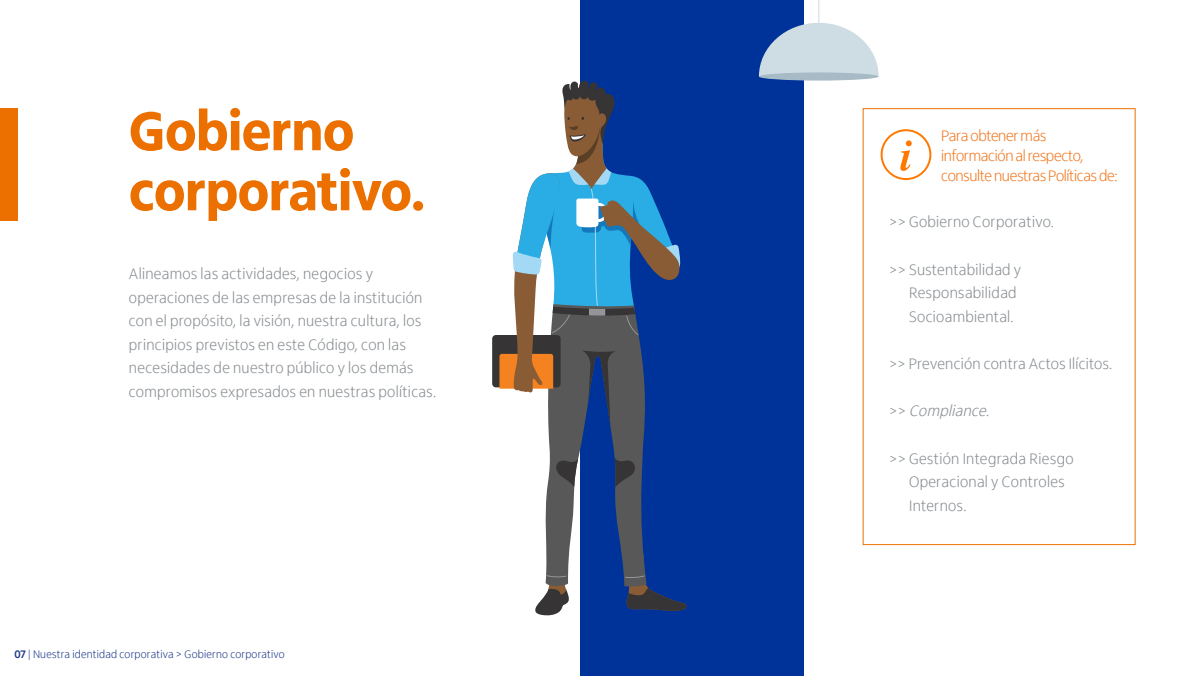
<style>
.page{position:relative;width:1200px;height:676px;background:#fff}
.page>*{position:absolute;margin:0;border:0;box-sizing:border-box;transform-origin:0 0}
.t1{font:800 56px/60px "Itau Display";letter-spacing:-.01em;color:#ec7000}
.t2{font:300 15.6px/23.6px "Itau Display";letter-spacing:.02em;color:#898e92}
.t3{font:300 15.6px/20px "Itau Display";letter-spacing:-.02em;color:#f17922}
.t4{font:italic 300 15.6px "Itau Display";color:#898e92}
.t5{font:300 11.2px "Itau Display";letter-spacing:.02em;color:#1f3c8a}
.s1{font-weight:700}
.s2{font-size:14.8px}
.s3{font-style:normal;font-size:14.8px}
.s4{font-style:normal}
</style>
<div class="page">
<div style="left:580px;top:0;width:224px;height:675px;background:#039"></div>
<div style="left:492px;top:335px;width:69px;height:52px;background:#363435;border-radius:4px"></div>
<svg style="left:499px;top:80px;width:187px;height:535px"></svg>
<svg style="left:759px;top:0;width:120px;height:75px"></svg>
<div style="left:759px;top:72px;width:120px;height:8px;background:#a7bbc7;border-radius:50%"></div>
<svg style="left:881px;top:129px;width:50px;height:51px"></svg>
<div style="left:0;top:108px;width:18px;height:113px;background:#ec7000"></div>
<h1 class="t1" style="left:129px;top:102px;width:298px">Gobierno corporativo.</h1>
<p class="t2" style="left:129px;top:262px;width:309px">Alineamos las actividades, negocios y operaciones de las empresas de la institución con el propósito, la visión, nuestra cultura, los principios previstos en este Código, con las necesidades de nuestro público y los demás compromisos expresados en nuestras políticas.</p>
<p class="t5" style="left:14px;top:647px;width:272px"><span class="s1">07</span> | Nuestra identidad corporativa &gt; Gobierno corporativo</p>
<p class="t3" style="left:941px;top:125px;width:178px">Para obtener más información al respecto, consulte nuestras Políticas de:</p>
<p class="t2" style="left:889px;top:210px;width:166px"><span class="s2">&gt;&gt;</span> Gobierno Corporativo.</p>
<p class="t2" style="left:909px;top:257px;width:114px;text-indent:-20px"><span class="s2">&gt;&gt;</span> Sustentabilidad y<br>Responsabilidad<br>Socioambiental.</p>
<p class="t2" style="left:889px;top:352px;width:225px"><span class="s2">&gt;&gt;</span> Prevención contra Actos Ilícitos.</p>
<p class="t4" style="left:889px;top:402px;width:102px"><span class="s3">&gt; &gt;</span> Compliance<span class="s4">.</span></p>
<p class="t2" style="left:909px;top:446px;width:166px;text-indent:-20px"><span class="s2">&gt;&gt;</span> Gestión Integrada Riesgo<br>Operacional y Controles<br>Internos.</p>
</div>
